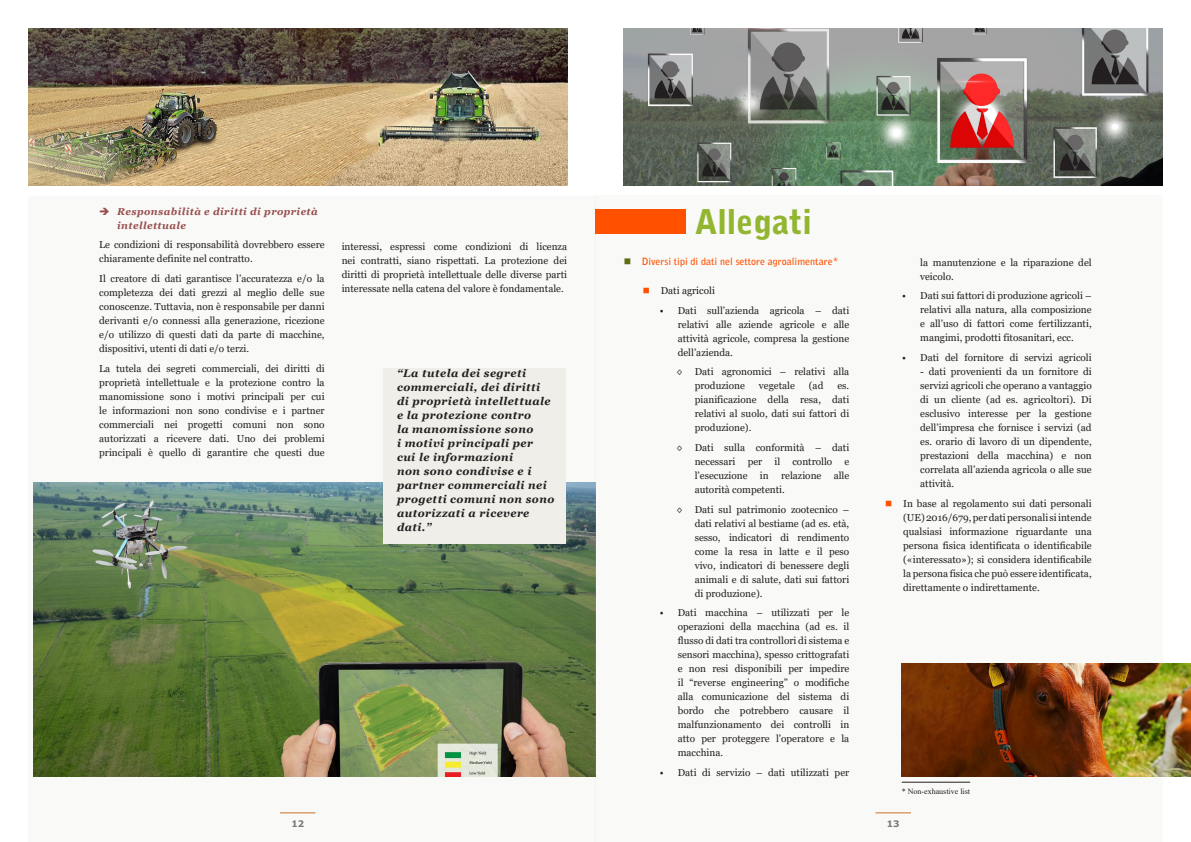
<style>
.page{position:relative;width:1191px;height:842px;background:#fff}
.page>*{position:absolute;margin:0;border:0;box-sizing:border-box;transform-origin:0 0}
.CHAPITRES{font:900 34px "Bell Gothic Std";color:#93b631}
.t1{font:italic 700 11px/14px "Georgia";letter-spacing:.04em;color:#231f20}
.t2{font:10px/14px "Georgia";color:#231f20;text-align:justify}
.t3{font:italic 700 10px/14px "Georgia";letter-spacing:.04em;color:#964f4d}
.t4{font:700 10px "Bell Gothic Std";color:#ff5000}
.t5{font:700 9px "Verdana";color:#717074}
.t6{font:8px "Times New Roman";color:#231f20}
</style>
<div class="page">
<div style="left:28px;top:196px;width:567px;height:646px;background:#f9f9f7"></div>
<img style="left:28px;top:28px;width:539px;height:158px">
<img style="left:33px;top:482px;width:562px;height:295px">
<div style="left:595px;top:196px;width:567px;height:646px;background:#f9f9f7"></div>
<img style="left:624px;top:28px;width:538px;height:158px">
<div style="left:595px;top:209px;width:91px;height:25px;background:#ff5000"></div>
<img style="left:901px;top:663px;width:290px;height:114px">
<div style="left:383px;top:369px;width:183px;height:175px;background:#efeee9"></div>
<hr style="left:901px;top:782px;width:69px;height:1px;background:#231f20">
<p class="t3" style="left:117px;top:204px;width:202px">Responsabilità e diritti di proprietà intellettuale</p>
<p class="t2" style="left:99px;top:238px;width:227px">Le condizioni di responsabilità dovrebbero essere chiaramente definite nel contratto.</p>
<p class="t2" style="left:99px;top:272px;width:227px">Il creatore di dati garantisce l’accuratezza e/o la completezza dei dati grezzi al meglio delle sue conoscenze. Tuttavia, non è responsabile per danni derivanti e/o connessi alla generazione, ricezione e/o utilizzo di questi dati da parte di macchine, dispositivi, utenti di dati e/o terzi.</p>
<p class="t2" style="left:99px;top:361px;width:227px">La tutela dei segreti commerciali, dei diritti di proprietà intellettuale e la protezione contro la manomissione sono i motivi principali per cui le informazioni non sono condivise e i partner commerciali nei progetti comuni non sono autorizzati a ricevere dati. Uno dei problemi principali è quello di garantire che questi due</p>
<p class="t2" style="left:342px;top:240px;width:227px">interessi, espressi come condizioni di licenza nei contratti, siano rispettati. La protezione dei diritti di proprietà intellettuale delle diverse parti interessate nella catena del valore è fondamentale.</p>
<p class="t1" style="left:397px;top:366px;width:159px">“La tutela dei segreti commerciali, dei diritti di proprietà intellettuale e la protezione contro<br>la manomissione sono<br>i motivi principali per<br>cui le informazioni<br>non sono condivise e i partner commerciali nei progetti comuni non sono autorizzati a ricevere dati.”</p>
<p class="CHAPITRES" style="left:694px;top:202px;width:119px">Allegati</p>
<p class="t4" style="left:642px;top:256px;width:198px">Diversi tipi di dati nel settore agroalimentare*</p>
<p class="t2" style="left:660px;top:283px;width:56px">Dati agricoli</p>
<p class="t2" style="left:677px;top:303px;width:173px;text-indent:-18px">• Dati sull’azienda agricola – dati relativi alle aziende agricole e alle attività agricole, compresa la gestione dell’azienda.</p>
<p class="t2" style="left:694px;top:365px;width:156px;text-indent:-18px">◊ Dati agronomici – relativi alla produzione</p>
<p class="t2" style="left:759px;top:379px;width:37px">vegetale</p>
<p class="t2" style="left:809px;top:379px;width:16px">(ad</p>
<p class="t2" style="left:694px;top:379px;width:156px;text-indent:143px">es. pianificazione della resa, dati relativi al suolo, dati sui fattori di produzione).</p>
<p class="t2" style="left:694px;top:441px;width:156px;text-indent:-18px">◊ Dati sulla conformità – dati necessari per il controllo e l’esecuzione in relazione alle autorità competenti.</p>
<p class="t2" style="left:694px;top:502px;width:156px;text-indent:-18px">◊ Dati sul patrimonio zootecnico – dati relativi al bestiame (ad es. età, sesso, indicatori di rendimento come la resa in latte e il peso vivo, indicatori di benessere degli animali e di salute, dati sui fattori di produzione).</p>
<p class="t2" style="left:677px;top:606px;width:173px;text-indent:-18px">• Dati macchina – utilizzati per le operazioni della macchina (ad es. il flusso di dati tra controllori di sistema e sensori macchina), spesso crittografati e non resi disponibili per impedire il “reverse engineering” o modifiche alla comunicazione del sistema di bordo che potrebbero causare il malfunzionamento dei controlli in atto per proteggere l’operatore e la macchina.</p>
<p class="t2" style="left:659px;top:766px;width:191px">• Dati di servizio – dati utilizzati per</p>
<p class="t2" style="left:920px;top:255px;width:173px">la manutenzione e la riparazione del veicolo.</p>
<p class="t2" style="left:920px;top:289px;width:173px;text-indent:-18px">• Dati sui fattori di produzione agricoli – relativi alla natura, alla composizione e all’uso di fattori come fertilizzanti, mangimi, prodotti fitosanitari, ecc.</p>
<p class="t2" style="left:902px;top:351px;width:191px">• Dati del fornitore di servizi agricoli</p>
<p class="t2" style="left:920px;top:365px;width:173px">- dati provenienti da un fornitore di servizi agricoli che operano a vantaggio di un cliente (ad es. agricoltori). Di esclusivo interesse per la gestione dell’impresa che fornisce i servizi (ad es. orario di lavoro di un dipendente, prestazioni della macchina) e non correlata all’azienda agricola o alle sue attività.</p>
<p class="t2" style="left:903px;top:496px;width:190px">In base al regolamento sui dati personali (UE) 2016/679, per dati personali si intende qualsiasi informazione riguardante una persona fisica identificata o identificabile («interessato»); si considera identificabile la persona fisica che può essere identificata, direttamente o indirettamente.</p>
<p class="t6" style="left:901px;top:785px;width:70px">* Non-exhaustive list</p>
<p class="t5" style="left:291px;top:818px;width:14px">12</p>
<p class="t5" style="left:887px;top:818px;width:14px">13</p>
</div>
